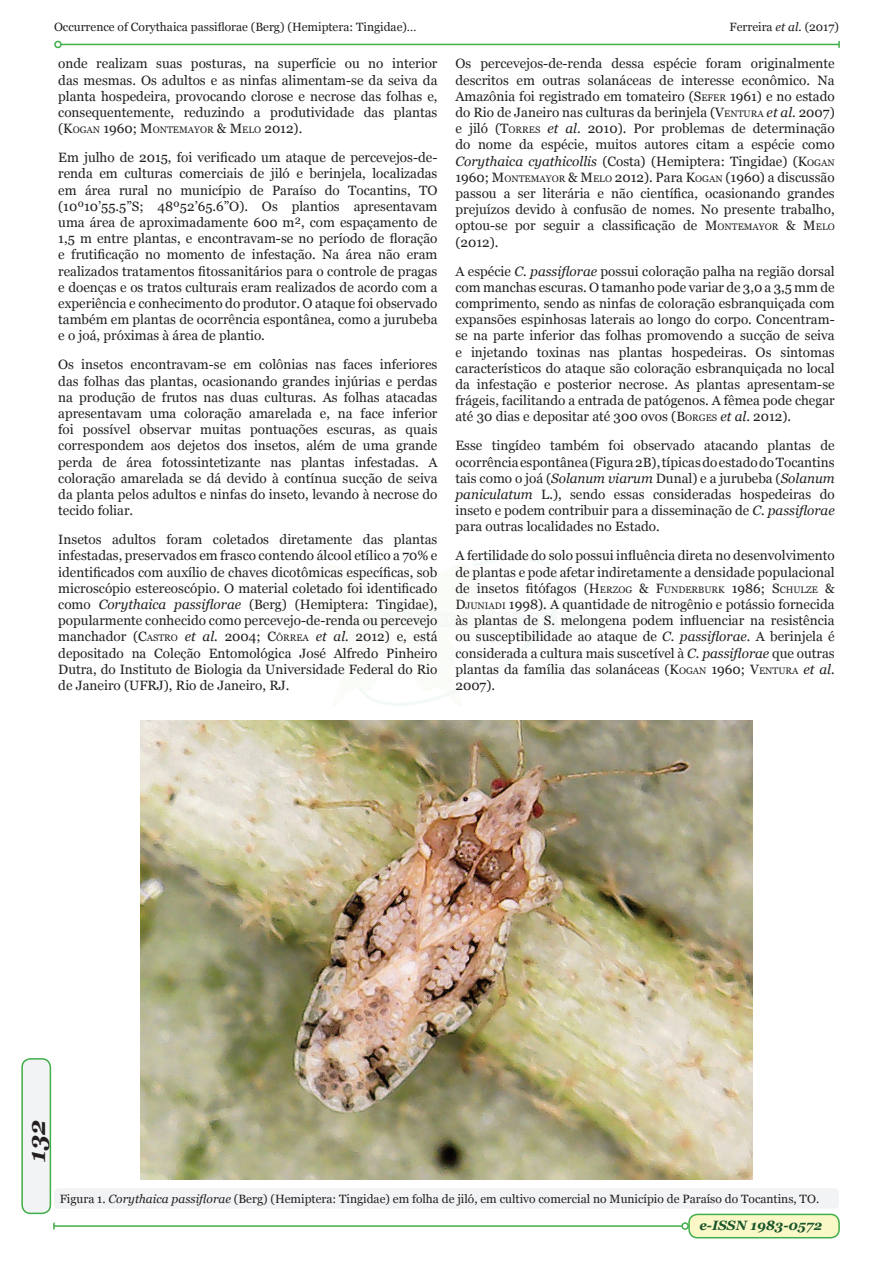
<style>
.page{position:relative;width:893px;height:1263px;background:#fff}
.page>*{position:absolute;margin:0;border:0;box-sizing:border-box;transform-origin:0 0}
.t1{font:italic 700 24px "Georgia";color:#231f20}
.t2{font:13.5px/16.2px "Georgia";color:#231f20;text-align:justify}
.t3{font:italic 700 13.5px "Georgia";color:#19552a}
.Legenda{font:12px "Georgia";color:#231f20}
.t4{font:9.45px "Georgia";color:#231f20}
.s1{font-style:italic}
.s2{font-size:13.5px}
.s3{font-style:inherit}
.s4{font-size:9.45px}
</style>
<div class="page">
<div style="left:22px;top:1059px;width:28px;height:154px;background:#f2f3f4;border-radius:9px"></div>
<div style="left:21px;top:1058px;width:30px;height:156px;border:2px solid #40ae49;border-radius:9px"></div>
<div style="left:689px;top:1214px;width:150px;height:24px;background:#fbf8c7;border-radius:9px"></div>
<div style="left:688px;top:1214px;width:152px;height:24px;border:2px solid #40ae49;border-radius:9px"></div>
<hr style="left:54px;top:1225px;width:628px;height:2px;background:#40ae49">
<svg style="left:53px;top:1223px;width:2px;height:6px"></svg>
<div style="left:681px;top:1222px;width:8px;height:8px;border:2px solid #40ae49;border-radius:50%"></div>
<hr style="left:61px;top:44px;width:778px;height:1px;background:#40ae49">
<div style="left:54px;top:41px;width:8px;height:7px;border:2px solid #40ae49;border-radius:50%"></div>
<svg style="left:838px;top:41px;width:2px;height:7px"></svg>
<img style="left:140px;top:720px;width:613px;height:460px">
<div style="left:54px;top:1188px;width:785px;height:21px;background:#f2f3f4;border-radius:4px"></div>
<p class="Legenda" style="left:54px;top:20px;width:364px">Occurrence of Corythaica passiflorae (Berg) (Hemiptera: Tingidae)…</p>
<p class="Legenda" style="left:730px;top:19px;width:111px">Ferreira <span class="s1">et al.</span> (2017)</p>
<p class="t2" style="left:58px;top:56px;width:381px">onde realizam suas posturas, na superfície ou no interior das mesmas. Os adultos e as ninfas alimentam-se da seiva da planta hospedeira, provocando clorose e necrose das folhas e, consequentemente, reduzindo a produtividade das plantas</p>
<p class="t4" style="left:58px;top:124px;width:246px"><span class="s2">(</span><span class="s2">K</span>OGAN <span class="s2">1960;</span> <span class="s2">M</span>ONTEMAYOR <span class="s2">&amp;</span> <span class="s2">M</span>ELO <span class="s2">2012).</span></p>
<p class="t2" style="left:58px;top:150px;width:381px">Em julho de 2015, foi verificado um ataque de percevejos-de&shy;renda em culturas comerciais de jiló e berinjela, localizadas em área rural no município de Paraíso do Tocantins, TO (10º10’55.5”S; 48º52’65.6”O). Os plantios apresentavam uma área de aproximadamente 600 m², com espaçamento de 1,5 m entre plantas, e encontravam-se no período de floração e frutificação no momento de infestação. Na área não eram realizados tratamentos fitossanitários para o controle de pragas e doenças e os tratos culturais eram realizados de acordo com a experiência e conhecimento do produtor. O ataque foi observado também em plantas de ocorrência espontânea, como a jurubeba e o joá, próximas à área de plantio.</p>
<p class="t2" style="left:58px;top:357px;width:381px">Os insetos encontravam-se em colônias nas faces inferiores das folhas das plantas, ocasionando grandes injúrias e perdas na produção de frutos nas duas culturas. As folhas atacadas apresentavam uma coloração amarelada e, na face inferior foi possível observar muitas pontuações escuras, as quais correspondem aos dejetos dos insetos, além de uma grande perda de área fotossintetizante nas plantas infestadas. A coloração amarelada se dá devido à contínua sucção de seiva da planta pelos adultos e ninfas do inseto, levando à necrose do tecido foliar.</p>
<p class="t2" style="left:58px;top:532px;width:381px">Insetos adultos foram coletados diretamente das plantas infestadas, preservados em frasco contendo álcool etílico a 70% e identificados com auxílio de chaves dicotômicas específicas, sob microscópio estereoscópio. O material coletado foi identificado como <span class="s1">Corythaica passiflorae</span> (Berg) (Hemiptera: Tingidae), popularmente conhecido como percevejo-de-renda ou percevejo manchador (<span class="s3">C</span><span class="s4">ASTRO</span> <span class="s1">et al.</span> 2004; <span class="s3">C</span><span class="s4">ÔRREA</span> <span class="s1">et al.</span> 2012) e, está depositado na Coleção Entomológica José Alfredo Pinheiro Dutra, do Instituto de Biologia da Universidade Federal do Rio de Janeiro (UFRJ), Rio de Janeiro, RJ.</p>
<p class="t2" style="left:455px;top:56px;width:381px">Os percevejos-de-renda dessa espécie foram originalmente descritos em outras solanáceas de interesse econômico. Na Amazônia foi registrado em tomateiro (<span class="s3">S</span><span class="s4">EFER</span> 1961) e no estado do Rio de Janeiro nas culturas da berinjela (<span class="s3">V</span><span class="s4">ENTURA</span> <span class="s1">et al</span>. 2007) e jiló (<span class="s3">T</span><span class="s4">ORRES</span> <span class="s1">et al</span>. 2010). Por problemas de determinação do nome da espécie, muitos autores citam a espécie como <span class="s1">Corythaica cyathicollis</span> (Costa) (Hemiptera: Tingidae) (<span class="s3">K</span><span class="s4">OGAN </span>1960; <span class="s3">M</span><span class="s4">ONTEMAYOR</span> <span class="s3">&amp; M</span><span class="s4">ELO</span> 2012). Para <span class="s3">K</span><span class="s4">OGAN</span> (1960) a discussão passou a ser literária e não científica, ocasionando grandes prejuízos devido à confusão de nomes. No presente trabalho, optou-se por seguir a classificação de <span class="s3">M</span><span class="s4">ONTEMAYOR</span> <span class="s3">&amp; M</span><span class="s4">ELO </span>(2012).</p>
<p class="t2" style="left:455px;top:263px;width:381px">A espécie <span class="s1">C. passiflorae</span> possui coloração palha na região dorsal com manchas escuras. O tamanho pode variar de 3,0 a 3,5 mm de comprimento, sendo as ninfas de coloração esbranquiçada com expansões espinhosas laterais ao longo do corpo. Concentram&shy;se na parte inferior das folhas promovendo a sucção de seiva e injetando toxinas nas plantas hospedeiras. Os sintomas característicos do ataque são coloração esbranquiçada no local da infestação e posterior necrose. As plantas apresentam-se frágeis, facilitando a entrada de patógenos. A fêmea pode chegar até 30 dias e depositar até 300 ovos (<span class="s3">B</span><span class="s4">ORGES</span> <span class="s1">et al</span>. 2012).</p>
<p class="t2" style="left:455px;top:438px;width:381px">Esse tingídeo também foi observado atacando plantas de ocorrência espontânea (Figura 2B), típicas do estado do Tocantins tais como o joá (<span class="s1">Solanum viarum</span> Dunal) e a jurubeba (<span class="s1">Solanum paniculatum</span> L.), sendo essas consideradas hospedeiras do inseto e podem contribuir para a disseminação de <span class="s1">C. passiflorae </span>para outras localidades no Estado.</p>
<p class="t2" style="left:455px;top:548px;width:381px">A fertilidade do solo possui influência direta no desenvolvimento de plantas e pode afetar indiretamente a densidade populacional de insetos fitófagos (<span class="s3">H</span><span class="s4">ERZOG</span> &amp; <span class="s3">F</span><span class="s4">UNDERBURK</span> 1986; <span class="s3">S</span><span class="s4">CHULZE</span> &amp; <span class="s3">D</span><span class="s4">JUNIADI</span> 1998). A quantidade de nitrogênio e potássio fornecida às plantas de S. melongena podem influenciar na resistência ou susceptibilidade ao ataque de <span class="s1">C. passiflorae.</span> A berinjela é considerada a cultura mais suscetível à <span class="s1">C. passiflorae</span> que outras plantas da família das solanáceas (<span class="s3">K</span><span class="s4">OGAN</span> 1960; <span class="s3">V</span><span class="s4">ENTURA</span> <span class="s1">et al.<br></span>2007).</p>
<p class="t1" style="left:21px;top:1162px;width:43px;rotate:-90deg">132</p>
<p class="Legenda" style="left:60px;top:1191px;width:761px">Figura 1. <span class="s1">Corythaica passiflorae</span> (Berg) (Hemiptera: Tingidae) em folha de jiló, em cultivo comercial no Município de Paraíso do Tocantins, TO.</p>
<p class="t3" style="left:699px;top:1216px;width:124px">e-ISSN 1983-0572</p>
</div>
